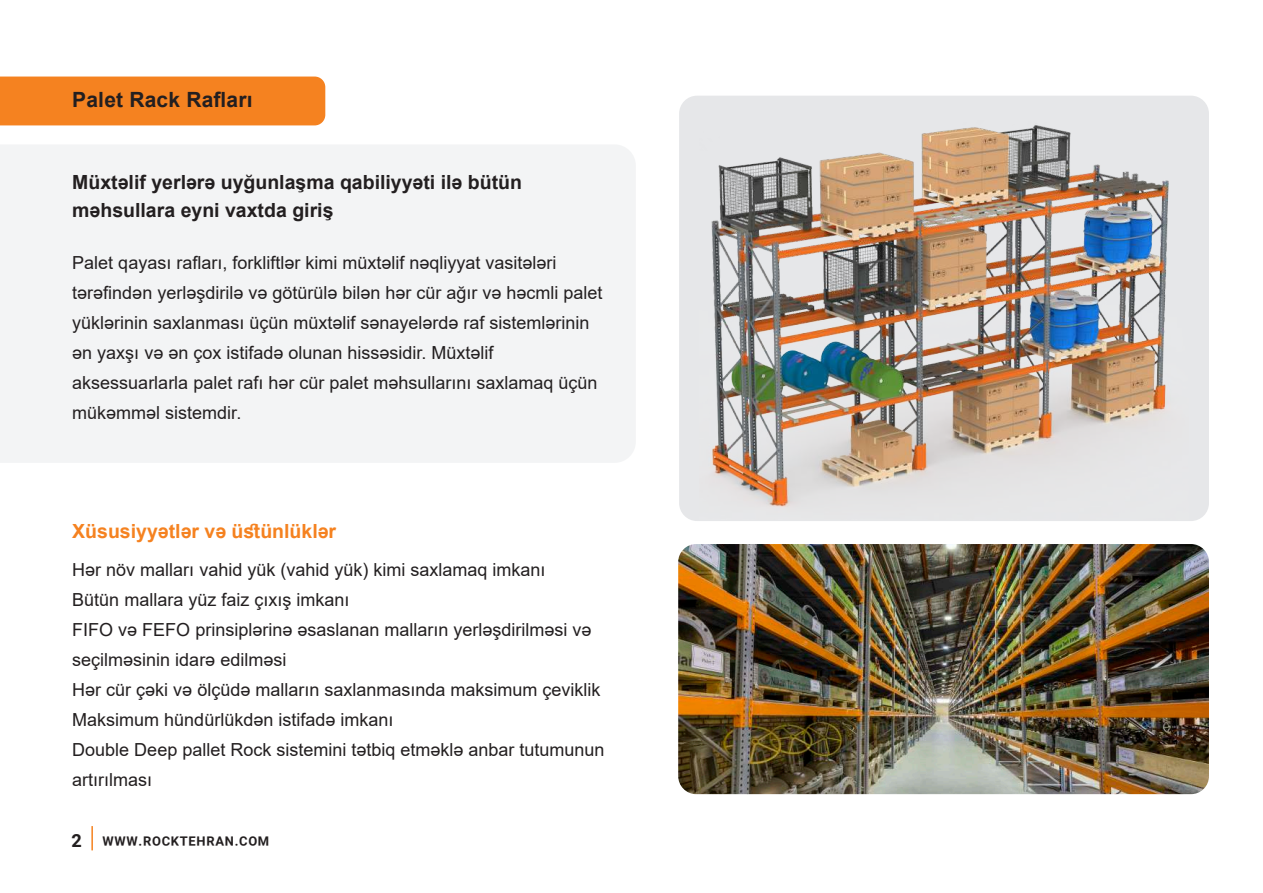
<style>
.page{position:relative;width:1263px;height:893px;background:#fff}
.page>*{position:absolute;margin:0;border:0;box-sizing:border-box;transform-origin:0 0}
.t1{font:700 21px "Arial";letter-spacing:.01em;color:#231f20}
.t2{font:700 19.5px/28.5px "Arial";color:#231f20}
.t3{font:700 19.5px "Arial";color:#f58220}
.t4{font:18px/30px "Arial";color:#231f20}
.t5{font:700 12px "IRAN Sans";letter-spacing:.06em;color:#231f20}
.s1{font-family:"Heebo";font-size:18px}
</style>
<div class="page">
<div style="left:0;top:77px;width:325px;height:48px;background:#f58220"></div>
<hr style="left:91px;top:826px;width:2px;height:24px;background:#f58220">
<div style="left:0;top:145px;width:635px;height:318px;background:#f3f4f5"></div>
<div style="left:679px;top:96px;width:530px;height:425px;background:#e6e7e9;border-radius:18px"></div>
<img style="left:711px;top:125px;width:458px;height:382px">
<img style="left:678px;top:544px;width:531px;height:250px">
<p class="t1" style="left:72px;top:85px;width:182px">Palet Rack Rafları</p>
<p class="t2" style="left:72px;top:168px;width:451px">Müxtəlif yerlərə uyğunlaşma qabiliyyəti ilə bütün məhsullara eyni vaxtda giriş</p>
<p class="t4" style="left:72px;top:247px;width:532px">Palet qayası rafları, forkliftlər kimi müxtəlif nəqliyyat vasitələri tərəfindən yerləşdirilə və götürülə bilən hər cür ağır və həcmli palet yüklərinin saxlanması üçün müxtəlif sənayelərdə raf sistemlərinin ən yaxşı və ən çox istifadə olunan hissəsidir. Müxtəlif aksessuarlarla palet rafı hər cür palet məhsullarını saxlamaq üçün mükəmməl sistemdir.</p>
<p class="t3" style="left:72px;top:518px;width:265px">Xüsusiyyətlər və üstünlüklər</p>
<p class="t4" style="left:72px;top:555px;width:534px">Hər növ malları vahid yük (vahid yük) kimi saxlamaq imkanı<br>Bütün mallara yüz faiz çıxış imkanı<br>FIFO və FEFO prinsiplərinə əsaslanan malların yerləşdirilməsi və seçilməsinin idarə edilməsi<br>Hər cür çəki və ölçüdə malların saxlanmasında maksimum çeviklik Maksimum hündürlükdən istifadə imkanı<br>Double Deep pallet Rock sistemini tətbiq etməklə anbar tutumunun artırılması</p>
<p class="t5" style="left:71px;top:833px;width:199px"><span class="s1">2</span> WWW.ROCKTEHRAN.COM</p>
</div>
